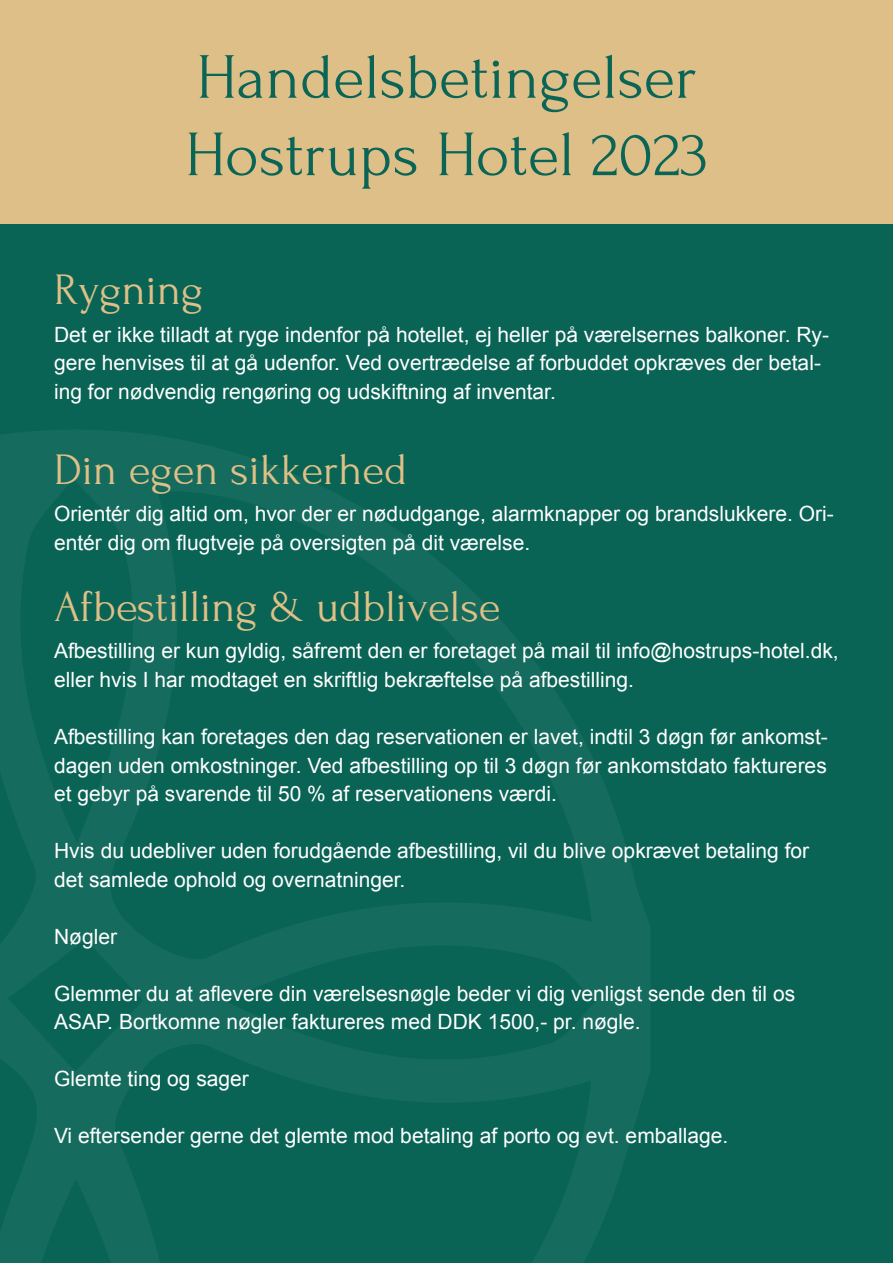
<style>
.page{position:relative;width:893px;height:1263px;background:#fff}
.page>*{position:absolute;margin:0;border:0;box-sizing:border-box;transform-origin:0 0}
.t1{font:64.5px "Forum";color:#0b6557}
.t2{font:45px "Forum";color:#dfc087}
.t3{font:21px/28.5px "Arial";color:#fff}
</style>
<div class="page">
<div style="left:0;top:0;width:893px;height:235px;background:#ddbf87"></div>
<div style="left:0;top:224px;width:893px;height:1039px;background:#0a6455"></div>
<svg style="left:0;top:430px;width:650px;height:833px"></svg>
<p class="t1" style="left:196px;top:43px;width:502px">Handelsbetingelser</p>
<p class="t1" style="left:185px;top:120px;width:525px">Hostrups Hotel 2023</p>
<p class="t2" style="left:54px;top:266px;width:151px">Rygning</p>
<p class="t3" style="left:54px;top:320px;width:777px">Det er ikke tilladt at ryge indenfor på hotellet, ej heller på værelsernes balkoner. Ry&shy;gere henvises til at gå udenfor. Ved overtrædelse af forbuddet opkræves der betal&shy;ing for nødvendig rengøring og udskiftning af inventar.</p>
<p class="t2" style="left:54px;top:445px;width:355px">Din egen sikkerhed</p>
<p class="t3" style="left:54px;top:500px;width:781px">Orientér dig altid om, hvor der er nødudgange, alarmknapper og brandslukkere. Ori&shy;entér dig om flugtveje på oversigten på dit værelse.</p>
<p class="t2" style="left:54px;top:583px;width:448px">Afbestilling &amp; udblivelse</p>
<p class="t3" style="left:54px;top:637px;width:786px">Afbestilling er kun gyldig, såfremt den er foretaget på mail til info@hostrups-hotel.dk, eller hvis I har modtaget en skriftlig bekræftelse på afbestilling.</p>
<p class="t3" style="left:54px;top:722px;width:775px;text-align:justify">Afbestilling kan foretages den dag reservationen er lavet, indtil 3 døgn før ankomst&shy;dagen uden omkostninger. Ved afbestilling op til 3 døgn før ankomstdato faktureres et gebyr på svarende til 50 % af reservationens værdi.</p>
<p class="t3" style="left:54px;top:836px;width:757px">Hvis du udebliver uden forudgående afbestilling, vil du blive opkrævet betaling for det samlede ophold og overnatninger.</p>
<p class="t3" style="left:54px;top:922px;width:64px">Nøgler</p>
<p class="t3" style="left:54px;top:979px;width:743px">Glemmer du at aflevere din værelsesnøgle beder vi dig venligst sende den til os<br>ASAP. Bortkomne nøgler faktureres med DDK 1500,- pr. nøgle.</p>
<p class="t3" style="left:54px;top:1064px;width:196px">Glemte ting og sager</p>
<p class="t3" style="left:54px;top:1121px;width:676px">Vi eftersender gerne det glemte mod betaling af porto og evt. emballage.</p>
</div>
